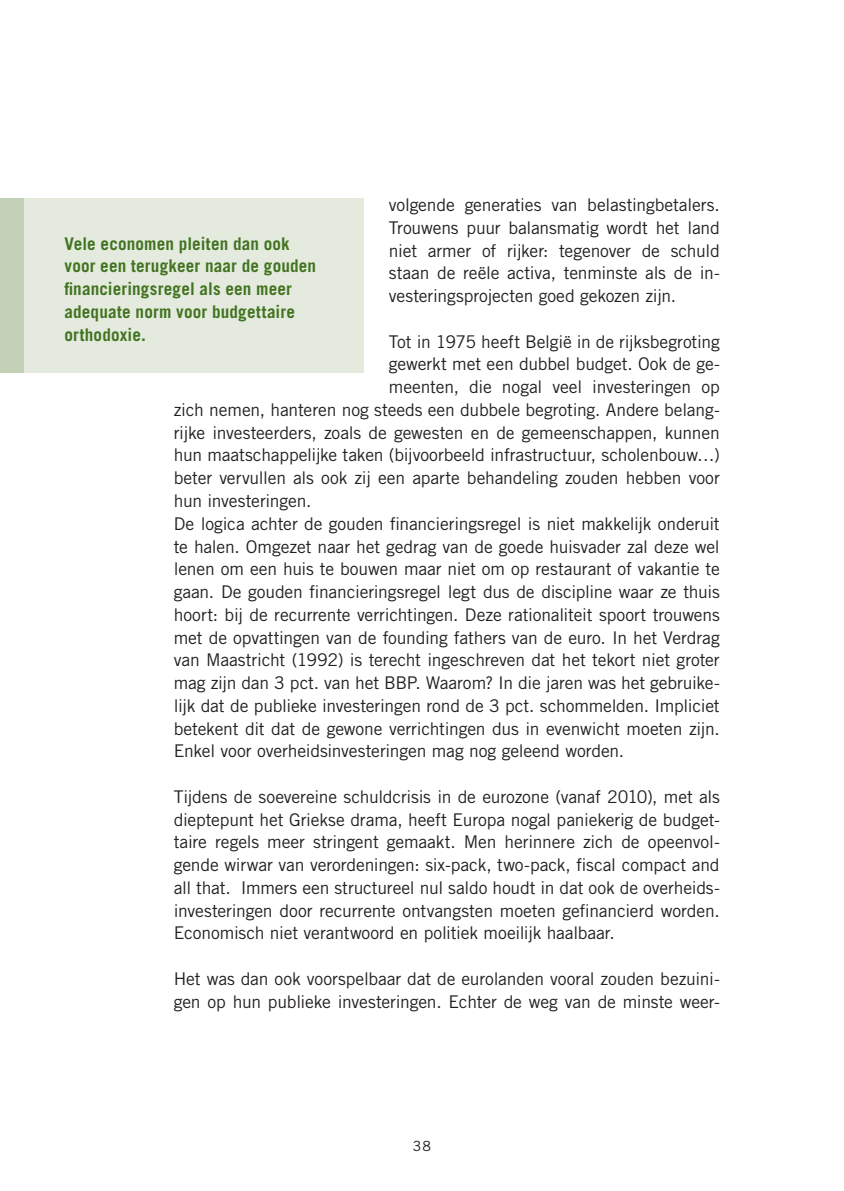
<style>
.page{position:relative;width:844px;height:1191px;background:#fff}
.page>*{position:absolute;margin:0;border:0;box-sizing:border-box;transform-origin:0 0}
.t1{font:17.5px/22.8px "Trade Gothic LT Std";letter-spacing:-.01em;color:#231f20;text-align:justify}
.t2{font:700 17.5px/22.8px "Trade Gothic LT Std";letter-spacing:.005em;color:#427321}
.t3{font:14px "Trade Gothic LT Std";color:#231f20}
</style>
<div class="page">
<div style="left:0;top:198px;width:25px;height:175px;background:#c3d2b6"></div>
<div style="left:25px;top:198px;width:339px;height:175px;background:#e4ebde"></div>
<p class="t1" style="left:389px;top:193px;width:332px">volgende generaties van belastingbetalers.<br>Trouwens puur balansmatig wordt het land niet armer of rijker: tegenover de schuld staan de reële activa, tenminste als de in&shy;vesteringsprojecten goed gekozen zijn.</p>
<p class="t1" style="left:389px;top:330px;width:332px">Tot in 1975 heeft België in de rijksbegroting</p>
<p class="t1" style="left:389px;top:352px;width:332px">gewerkt met een dubbel budget. Ook de ge-</p>
<p class="t1" style="left:389px;top:375px;width:332px">meenten, die nogal veel investeringen op</p>
<p class="t1" style="left:174px;top:398px;width:547px">zich nemen, hanteren nog steeds een dubbele begroting. Andere belang-</p>
<p class="t1" style="left:174px;top:421px;width:547px">rijke investeerders, zoals de gewesten en de gemeenschappen, kunnen</p>
<p class="t1" style="left:174px;top:443px;width:547px">hun maatschappelijke taken (bijvoorbeeld infrastructuur, scholenbouw…)</p>
<p class="t1" style="left:174px;top:466px;width:547px">beter vervullen als ook zij een aparte behandeling zouden hebben voor</p>
<p class="t1" style="left:174px;top:489px;width:139px">hun investeringen.</p>
<p class="t1" style="left:174px;top:512px;width:547px">De logica achter de gouden financieringsregel is niet makkelijk onderuit</p>
<p class="t1" style="left:174px;top:534px;width:547px">te halen. Omgezet naar het gedrag van de goede huisvader zal deze wel</p>
<p class="t1" style="left:174px;top:557px;width:547px">lenen om een huis te bouwen maar niet om op restaurant of vakantie te</p>
<p class="t1" style="left:174px;top:580px;width:547px">gaan. De gouden financieringsregel legt dus de discipline waar ze thuis</p>
<p class="t1" style="left:174px;top:603px;width:547px">hoort: bij de recurrente verrichtingen. Deze rationaliteit spoort trouwens</p>
<p class="t1" style="left:174px;top:625px;width:547px">met de opvattingen van de founding fathers van de euro. In het Verdrag</p>
<p class="t1" style="left:174px;top:648px;width:547px">van Maastricht (1992) is terecht ingeschreven dat het tekort niet groter</p>
<p class="t1" style="left:174px;top:671px;width:547px">mag zijn dan 3 pct. van het BBP. Waarom? In die jaren was het gebruike-</p>
<p class="t1" style="left:174px;top:694px;width:547px">lijk dat de publieke investeringen rond de 3 pct. schommelden. Impliciet</p>
<p class="t1" style="left:174px;top:716px;width:547px">betekent dit dat de gewone verrichtingen dus in evenwicht moeten zijn.</p>
<p class="t1" style="left:174px;top:739px;width:452px">Enkel voor overheidsinvesteringen mag nog geleend worden.</p>
<p class="t1" style="left:174px;top:785px;width:547px">Tijdens de soevereine schuldcrisis in de eurozone (vanaf 2010), met als dieptepunt het Griekse drama, heeft Europa nogal paniekerig de budget&shy;taire regels meer stringent gemaakt. Men herinnere zich de opeenvol&shy;gende wirwar van verordeningen: six-pack, two-pack, fiscal compact and all that. Immers een structureel nul saldo houdt in dat ook de overheids&shy;investeringen door recurrente ontvangsten moeten gefinancierd worden.<br>Economisch niet verantwoord en politiek moeilijk haalbaar.</p>
<p class="t1" style="left:174px;top:967px;width:547px">Het was dan ook voorspelbaar dat de eurolanden vooral zouden bezuini&shy;gen op hun publieke investeringen. Echter de weg van de minste weer-</p>
<p class="t2" style="left:64px;top:232px;width:253px">Vele economen pleiten dan ook voor een terugkeer naar de gouden financieringsregel als een meer adequate norm voor budgettaire orthodoxie.</p>
<p class="t3" style="left:412px;top:1138px;width:20px">38</p>
</div>
